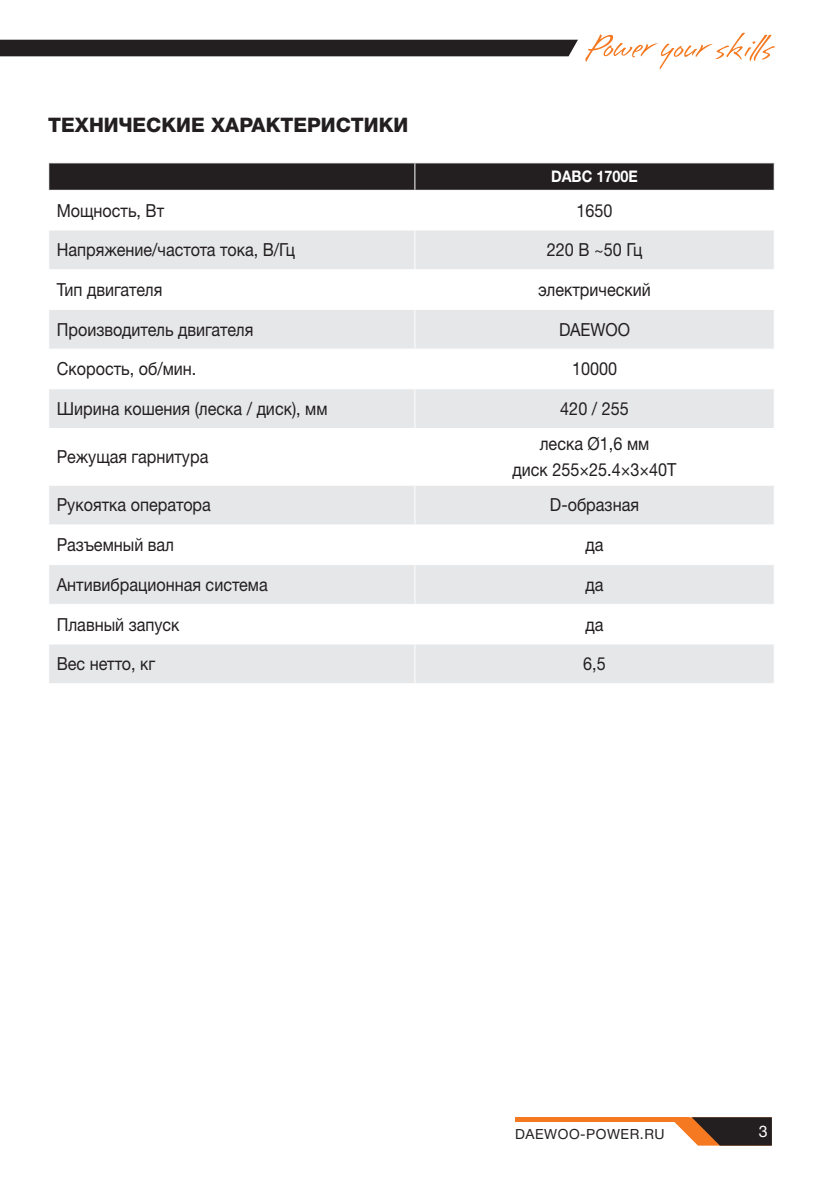
<style>
.page{position:relative;width:840px;height:1191px;background:#fff}
.page>*{position:absolute;margin:0;border:0;box-sizing:border-box;transform-origin:0 0}
.ЗАГОЛОВОК{font:800 20px "Helvetica Neue LTW1 G";color:#231f20}
.Таблица_10{font:18px "Helvetica Neue LTW1 G";color:#231f20;scale:.9 1}
.Таблица_10-2{font:700 16px "Helvetica Neue LTW1 G";color:#fff;scale:.9 1}
.t1{font:16px "Helvetica Neue Cyr";color:#fff}
.t2{font:14px "Helvetica 5 Normal";letter-spacing:.04em;color:#231f20}
</style>
<div class="page">
<div style="left:0;top:40px;width:577px;height:16px;background:#231f20"></div>
<svg style="left:585px;top:33px;width:189px;height:36px"></svg>
<svg style="left:674px;top:1117px;width:97px;height:28px;background:#654937"></svg>
<div style="left:514px;top:1117px;width:174px;height:5px;background:#f47921"></div>
<svg style="left:49px;top:230px;width:724px;height:453px;fill:#e6e7e9"></svg>
<hr style="left:414px;top:230px;width:1px;height:39px;background:#fff">
<hr style="left:48px;top:269px;width:366px;height:1px;background:#fff">
<hr style="left:414px;top:269px;width:360px;height:1px;background:#fff">
<hr style="left:414px;top:270px;width:1px;height:39px;background:#fff">
<hr style="left:48px;top:309px;width:366px;height:1px;background:#fff">
<hr style="left:414px;top:309px;width:360px;height:1px;background:#fff">
<hr style="left:414px;top:310px;width:1px;height:38px;background:#fff">
<hr style="left:48px;top:348px;width:366px;height:1px;background:#fff">
<hr style="left:414px;top:348px;width:360px;height:1px;background:#fff">
<hr style="left:414px;top:349px;width:1px;height:39px;background:#fff">
<hr style="left:48px;top:388px;width:366px;height:1px;background:#fff">
<hr style="left:414px;top:388px;width:360px;height:1px;background:#fff">
<hr style="left:414px;top:389px;width:1px;height:39px;background:#fff">
<hr style="left:48px;top:428px;width:366px;height:1px;background:#fff">
<hr style="left:414px;top:428px;width:360px;height:1px;background:#fff">
<hr style="left:414px;top:429px;width:1px;height:56px;background:#fff">
<hr style="left:48px;top:485px;width:366px;height:1px;background:#fff">
<hr style="left:414px;top:485px;width:360px;height:1px;background:#fff">
<hr style="left:414px;top:486px;width:1px;height:38px;background:#fff">
<hr style="left:48px;top:524px;width:366px;height:1px;background:#fff">
<hr style="left:414px;top:524px;width:360px;height:1px;background:#fff">
<hr style="left:414px;top:525px;width:1px;height:39px;background:#fff">
<hr style="left:48px;top:564px;width:366px;height:1px;background:#fff">
<hr style="left:414px;top:564px;width:360px;height:1px;background:#fff">
<hr style="left:414px;top:565px;width:1px;height:39px;background:#fff">
<hr style="left:48px;top:604px;width:366px;height:1px;background:#fff">
<hr style="left:414px;top:604px;width:360px;height:1px;background:#fff">
<hr style="left:414px;top:605px;width:1px;height:38px;background:#fff">
<hr style="left:48px;top:643px;width:366px;height:1px;background:#fff">
<hr style="left:414px;top:643px;width:360px;height:1px;background:#fff">
<hr style="left:414px;top:644px;width:1px;height:39px;background:#fff">
<svg style="left:48px;top:163px;width:726px;height:27px;background:#282425"></svg>
<p class="ЗАГОЛОВОК" style="left:48px;top:113px;width:361px">ТЕХНИЧЕСКИЕ ХАРАКТЕРИСТИКИ</p>
<p class="Таблица_10-2" style="left:551px;top:167px;width:97px">DABC 1700E</p>
<p class="Таблица_10" style="left:57px;top:199px;width:121px">Мощность, Вт</p>
<p class="Таблица_10" style="left:576px;top:199px;width:42px">1650</p>
<p class="Таблица_10" style="left:57px;top:239px;width:266px">Напряжение/частота тока, В/Гц</p>
<p class="Таблица_10" style="left:546px;top:239px;width:107px">220 В ~50 Гц</p>
<p class="Таблица_10" style="left:57px;top:278px;width:119px">Тип двигателя</p>
<p class="Таблица_10" style="left:538px;top:278px;width:126px">электрический</p>
<p class="Таблица_10" style="left:57px;top:318px;width:220px">Производитель двигателя</p>
<p class="Таблица_10" style="left:558px;top:318px;width:80px">DAEWOO</p>
<p class="Таблица_10" style="left:57px;top:358px;width:157px">Скорость, об/мин.</p>
<p class="Таблица_10" style="left:571px;top:358px;width:52px">10000</p>
<p class="Таблица_10" style="left:57px;top:397px;width:302px">Ширина кошения (леска / диск), мм</p>
<p class="Таблица_10" style="left:560px;top:397px;width:78px">420 / 255</p>
<p class="Таблица_10" style="left:57px;top:446px;width:170px">Режущая гарнитура</p>
<p class="Таблица_10" style="left:539px;top:433px;width:123px">леска Ø1,6 мм</p>
<p class="Таблица_10" style="left:512px;top:458px;width:184px">диск 255×25.4×3×40T</p>
<p class="Таблица_10" style="left:57px;top:494px;width:173px">Рукоятка оператора</p>
<p class="Таблица_10" style="left:549px;top:494px;width:100px">D-образная</p>
<p class="Таблица_10" style="left:57px;top:533px;width:132px">Разъемный вал</p>
<p class="Таблица_10" style="left:585px;top:533px;width:21px">да</p>
<p class="Таблица_10" style="left:57px;top:573px;width:236px">Антивибрационная система</p>
<p class="Таблица_10" style="left:585px;top:573px;width:21px">да</p>
<p class="Таблица_10" style="left:57px;top:613px;width:138px">Плавный запуск</p>
<p class="Таблица_10" style="left:585px;top:613px;width:21px">да</p>
<p class="Таблица_10" style="left:57px;top:653px;width:111px">Вес нетто, кг</p>
<p class="Таблица_10" style="left:583px;top:653px;width:27px">6,5</p>
<p class="t2" style="left:514px;top:1126px;width:151px">DAEWOO-POWER.RU</p>
<p class="t1" style="left:758px;top:1122px;width:10px">3</p>
</div>
